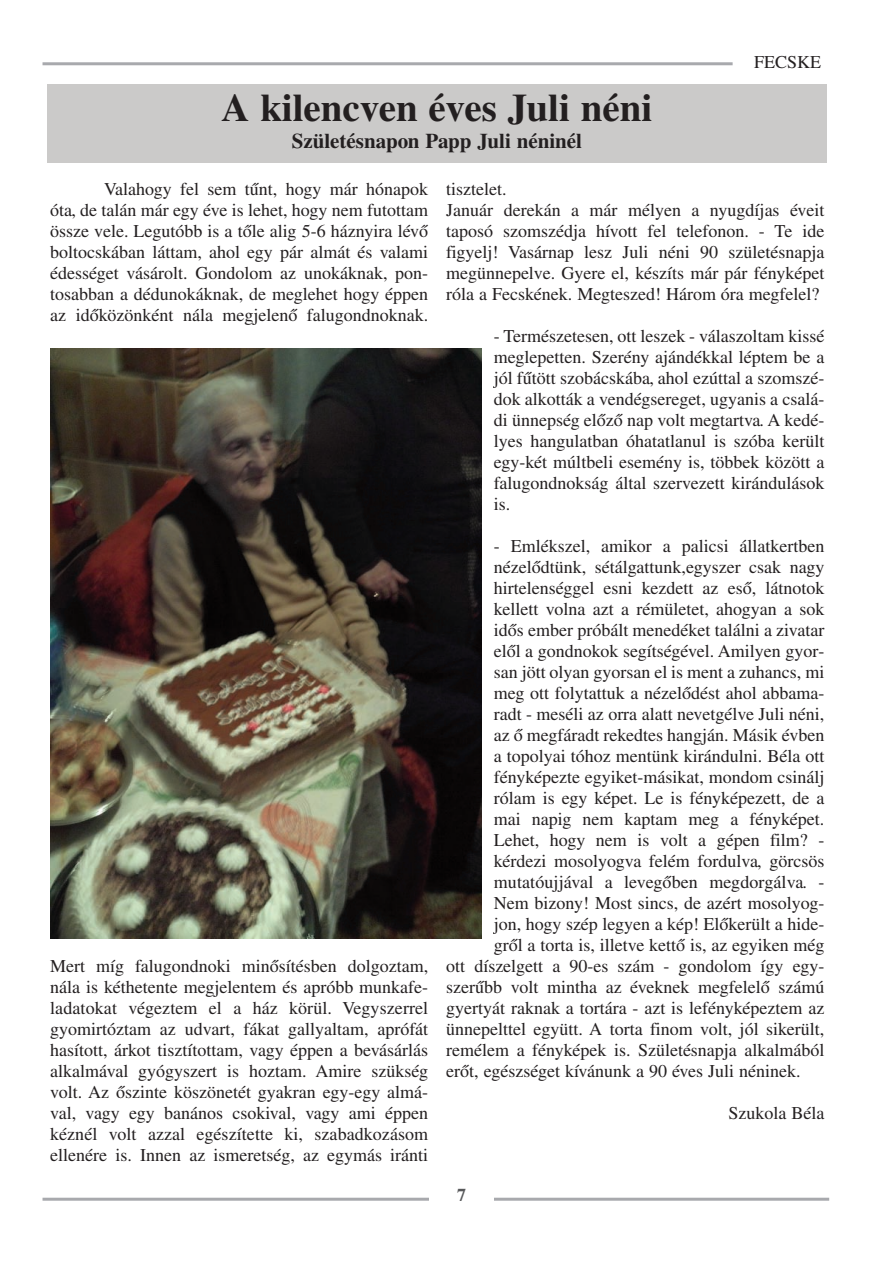
<style>
.page{position:relative;width:893px;height:1263px;background:#fff}
.page>*{position:absolute;margin:0;border:0;box-sizing:border-box;transform-origin:0 0}
.t1{font:700 39px "Times CE";color:#231f20}
.t2{font:700 21px "Times CE";color:#231f20}
.t3{font:18px/21px "Times CE";color:#231f20;text-align:justify}
.t4{font:700 18px "Times CE";color:#57585a}
</style>
<div class="page">
<hr style="left:43px;top:1198px;width:786px;height:3px;background:#a8a9ad">
<div style="left:429px;top:1184px;width:65px;height:25px;background:#fff"></div>
<hr style="left:43px;top:62px;width:690px;height:3px;background:#a8a9ad">
<div style="left:47px;top:84px;width:780px;height:78px;background:#cbcac9"></div>
<img style="left:50px;top:349px;width:432px;height:589px">
<h1 class="t1" style="left:222px;top:94px;width:432px">A kilencven éves Juli néni</h1>
<p class="t2" style="left:292px;top:134px;width:292px">Születésnapon Papp Juli néninél</p>
<p class="t3" style="left:754px;top:53px;width:69px">FECSKE</p>
<p class="t3" style="left:50px;top:180px;width:380px;text-indent:54px">Valahogy fel sem tűnt, hogy már hónapok óta, de talán már egy éve is lehet, hogy nem futottam össze vele. Legutóbb is a tőle alig 5-6 háznyira lévő boltocskában láttam, ahol egy pár almát és valami édességet vásárolt. Gondolom az unokáknak, pon&shy;tosabban a dédunokáknak, de meglehet hogy éppen az időközönként nála megjelenő falugondnoknak.</p>
<p class="t3" style="left:50px;top:957px;width:380px">Mert míg falugondnoki minősítésben dolgoztam, nála is kéthetente megjelentem és apróbb munkafe&shy;ladatokat végeztem el a ház körül. Vegyszerrel gyomirtóztam az udvart, fákat gallyaltam, aprófát hasított, árkot tisztítottam, vagy éppen a bevásárlás alkalmával gyógyszert is hoztam. Amire szükség volt. Az őszinte köszönetét gyakran egy-egy almá&shy;val, vagy egy banános csokival, vagy ami éppen kéznél volt azzal egészítette ki, szabadkozásom ellenére is. Innen az ismeretség, az egymás iránti</p>
<p class="t3" style="left:446px;top:180px;width:380px;text-align:left">tisztelet.<br>Január derekán a már mélyen a nyugdíjas éveit taposó szomszédja hívott fel telefonon. - Te ide figyelj! Vasárnap lesz Juli néni 90 születésnapja megünnepelve. Gyere el, készíts már pár fényképet róla a Fecskének. Megteszed! Három óra megfelel?</p>
<p class="t3" style="left:494px;top:327px;width:332px">- Természetesen, ott leszek - válaszoltam kissé meglepetten. Szerény ajándékkal léptem be a jól fűtött szobácskába, ahol ezúttal a szomszé&shy;dok alkották a vendégsereget, ugyanis a csalá&shy;di ünnepség előző nap volt megtartva. A kedé&shy;lyes hangulatban óhatatlanul is szóba került egy-két múltbeli esemény is, többek között a falugondnokság által szervezett kirándulások is.</p>
<p class="t3" style="left:494px;top:537px;width:332px">- Emlékszel, amikor a palicsi állatkertben</p>
<p class="t3" style="left:494px;top:558px;width:332px">nézelődtünk, sétálgattunk,egyszer csak nagy</p>
<p class="t3" style="left:494px;top:579px;width:332px">hirtelenséggel esni kezdett az eső, látnotok</p>
<p class="t3" style="left:494px;top:600px;width:332px">kellett volna azt a rémületet, ahogyan a sok</p>
<p class="t3" style="left:494px;top:621px;width:332px">idős ember próbált menedéket találni a zivatar</p>
<p class="t3" style="left:494px;top:642px;width:332px">elől a gondnokok segítségével. Amilyen gyor-</p>
<p class="t3" style="left:494px;top:663px;width:332px">san jött olyan gyorsan el is ment a zuhancs, mi</p>
<p class="t3" style="left:494px;top:684px;width:332px">meg ott folytattuk a nézelődést ahol abbama-</p>
<p class="t3" style="left:494px;top:705px;width:332px">radt - meséli az orra alatt nevetgélve Juli néni,</p>
<p class="t3" style="left:494px;top:726px;width:332px">az ő megfáradt rekedtes hangján. Másik évben</p>
<p class="t3" style="left:494px;top:747px;width:332px">a topolyai tóhoz mentünk kirándulni. Béla ott</p>
<p class="t3" style="left:494px;top:768px;width:332px">fényképezte egyiket-másikat, mondom csinálj</p>
<p class="t3" style="left:494px;top:789px;width:332px">rólam is egy képet. Le is fényképezett, de a</p>
<p class="t3" style="left:494px;top:810px;width:332px">mai napig nem kaptam meg a fényképet.</p>
<p class="t3" style="left:494px;top:831px;width:332px">Lehet, hogy nem is volt a gépen film? -</p>
<p class="t3" style="left:494px;top:852px;width:332px">kérdezi mosolyogva felém fordulva, görcsös</p>
<p class="t3" style="left:494px;top:873px;width:332px">mutatóujjával a levegőben megdorgálva. -</p>
<p class="t3" style="left:494px;top:894px;width:332px">Nem bizony! Most sincs, de azért mosolyog-</p>
<p class="t3" style="left:494px;top:915px;width:332px">jon, hogy szép legyen a kép! Előkerült a hide-</p>
<p class="t3" style="left:494px;top:936px;width:332px">gről a torta is, illetve kettő is, az egyiken még</p>
<p class="t3" style="left:446px;top:957px;width:380px">ott díszelgett a 90-es szám - gondolom így egy-</p>
<p class="t3" style="left:446px;top:978px;width:380px">szerűbb volt mintha az éveknek megfelelő számú</p>
<p class="t3" style="left:446px;top:999px;width:380px">gyertyát raknak a tortára - azt is lefényképeztem az</p>
<p class="t3" style="left:446px;top:1020px;width:380px">ünnepelttel együtt. A torta finom volt, jól sikerült,</p>
<p class="t3" style="left:446px;top:1041px;width:380px">remélem a fényképek is. Születésnapja alkalmából</p>
<p class="t3" style="left:446px;top:1062px;width:356px">erőt, egészséget kívánunk a 90 éves Juli néninek.</p>
<p class="t3" style="left:729px;top:1104px;width:97px">Szukola Béla</p>
<p class="t4" style="left:457px;top:1189px;width:10px">7</p>
</div>
